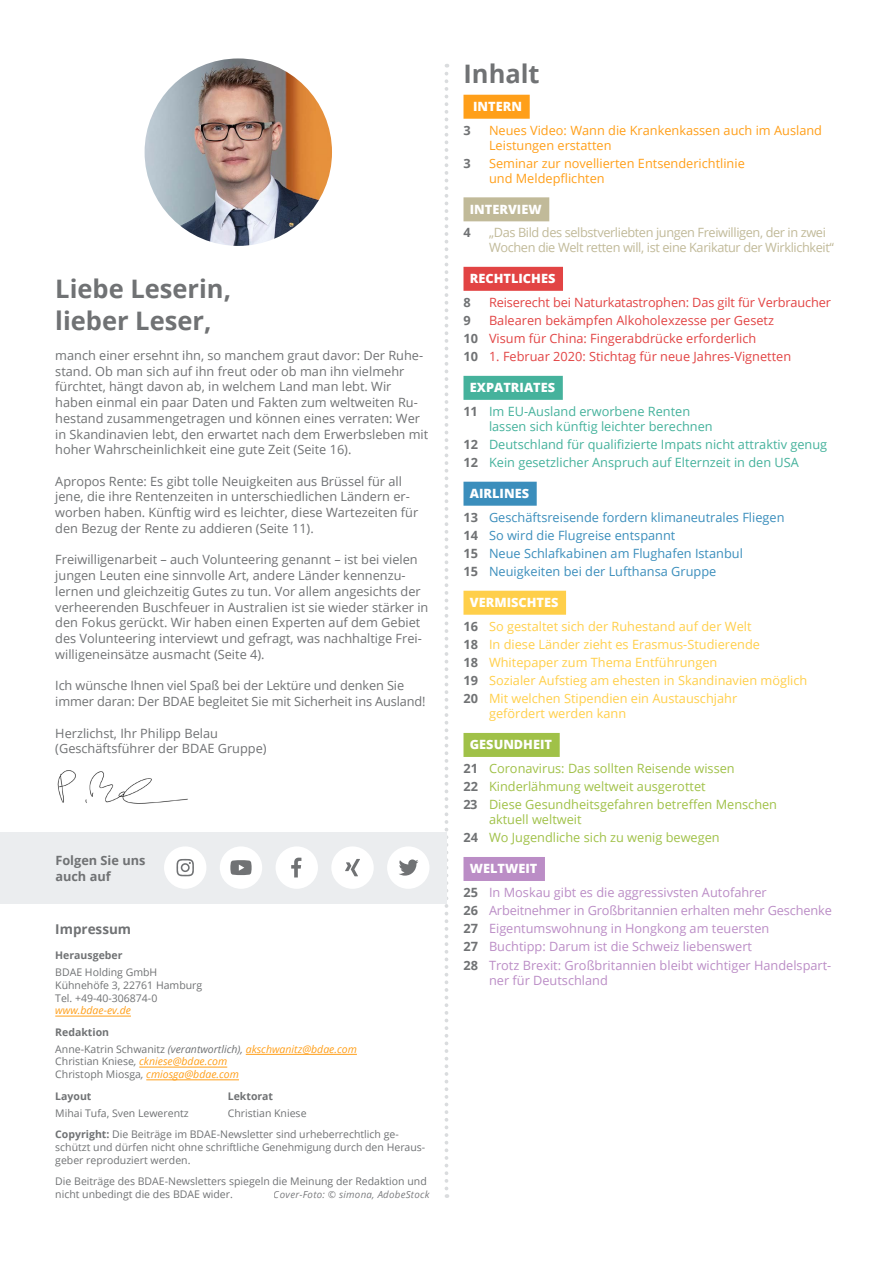
<style>
.page{position:relative;width:893px;height:1263px;background:#fff}
.page>*{position:absolute;margin:0;border:0;box-sizing:border-box;transform-origin:0 0}
.t1{font:700 25.5px/31.5px "Open Sans";color:#707274}
.t2{font:700 13.5px "Open Sans";color:#707274}
.t3{font:12.75px/15.8px "Open Sans";color:#707274}
.t4{font:12.75px/18.1px "Open Sans";color:#bb8dc6}
.t5{font:12.75px/18.1px "Open Sans";color:#ffcf4a}
.t6{font:12.75px/18.1px "Open Sans";color:#e24444}
.t7{font:12.75px/18.1px "Open Sans";color:#45b29c}
.t8{font:12.75px/18.1px "Open Sans";color:#a0c148}
.t9{font:12.75px/18.1px "Open Sans";color:#3b8ebc}
.t10{font:12.75px/15px "Open Sans";color:#ff9f19}
.t11{font:12.75px/15px "Open Sans";letter-spacing:-.03em;color:#c1ba99}
.t12{font:800 12.75px "Open Sans";color:#fff}
.t13{font:700 12.75px/15.8px "Open Sans";color:#707274}
.t14{font:10.5px/12.8px "Open Sans";color:#707274}
.t15{font:italic 10.5px/12.8px "Open Sans";color:#ff9f19}
.t16{font:700 10.5px "Open Sans";color:#707274}
.t17{font:10.5px "Open Sans";color:#707274}
.t18{font:italic 9.75px "Open Sans";letter-spacing:.025em;color:#6d6e71}
.s1{font-weight:700}
.s2{font-style:italic}
.s3{font-style:italic;color:#ff9f19}
.s4{font-style:normal;color:#707274}
.s5{color:#707274}
.s6{font-weight:700;color:#707274}
.s7{font-weight:800;color:#fff}
</style>
<div class="page">
<svg style="left:445px;top:64px;width:3px;height:1124px"></svg>
<div style="left:463px;top:95px;width:67px;height:24px;background:#ff9f19"></div>
<div style="left:463px;top:197px;width:86px;height:24px;background:#c1ba99"></div>
<div style="left:463px;top:267px;width:100px;height:24px;background:#e24444"></div>
<div style="left:463px;top:376px;width:100px;height:24px;background:#45b29c"></div>
<div style="left:463px;top:482px;width:74px;height:24px;background:#3b8ebc"></div>
<div style="left:463px;top:591px;width:103px;height:24px;background:#ffcf4a"></div>
<div style="left:463px;top:733px;width:97px;height:24px;background:#a0c148"></div>
<div style="left:463px;top:857px;width:82px;height:24px;background:#bb8dc6"></div>
<img style="left:57px;top:770px;width:131px;height:34px">
<hr style="left:146px;top:1079px;width:93px;height:1px;background:#ff9f19">
<hr style="left:139px;top:1067px;width:88px;height:1px;background:#ff9f19">
<hr style="left:246px;top:1054px;width:111px;height:1px;background:#ff9f19">
<hr style="left:55px;top:1016px;width:76px;height:1px;background:#ff9f19">
<div style="left:0;top:832px;width:446px;height:72px;background:#ebedef"></div>
<div style="left:164px;top:846px;width:42px;height:43px;background:#fff;border-radius:50%"></div>
<svg style="left:176px;top:859px;width:18px;height:17px"></svg>
<div style="left:276px;top:846px;width:42px;height:43px;background:#fff;border-radius:50%"></div>
<svg style="left:291px;top:858px;width:10px;height:19px"></svg>
<div style="left:220px;top:846px;width:42px;height:43px;background:#fff;border-radius:50%"></div>
<svg style="left:230px;top:860px;width:22px;height:15px"></svg>
<div style="left:331px;top:846px;width:43px;height:43px;background:#fff;border-radius:50%"></div>
<svg style="left:345px;top:859px;width:15px;height:17px"></svg>
<div style="left:387px;top:846px;width:42px;height:43px;background:#fff;border-radius:50%"></div>
<svg style="left:399px;top:859px;width:19px;height:17px"></svg>
<img style="left:145px;top:58px;width:187px;height:188px;border-radius:94px">
<h1 class="t1" style="left:55px;top:272px;width:177px">Liebe Leserin, lieber Leser,</h1>
<p class="t3" style="left:55px;top:347px;width:374px">manch einer ersehnt ihn, so manchem graut davor: Der Ruhe&shy;stand. Ob man sich auf ihn freut oder ob man ihn vielmehr fürchtet, hängt davon ab, in welchem Land man lebt. Wir haben einmal ein paar Daten und Fakten zum weltweiten Ru&shy;hestand zusammengetragen und können eines verraten: Wer in Skandinavien lebt, den erwartet nach dem Erwerbsleben mit hoher Wahrscheinlichkeit eine gute Zeit (Seite 16).</p>
<p class="t3" style="left:55px;top:473px;width:365px">Apropos Rente: Es gibt tolle Neuigkeiten aus Brüssel für all jene, die ihre Rentenzeiten in unterschiedlichen Ländern er&shy;worben haben. Künftig wird es leichter, diese Wartezeiten für den Bezug der Rente zu addieren (Seite 11).</p>
<p class="t3" style="left:55px;top:552px;width:375px">Freiwilligenarbeit – auch Volunteering genannt – ist bei vielen jungen Leuten eine sinnvolle Art, andere Länder kennenzu&shy;lernen und gleichzeitig Gutes zu tun. Vor allem angesichts der verheerenden Buschfeuer in Australien ist sie wieder stärker in den Fokus gerückt. Wir haben einen Experten auf dem Gebiet des Volunteering interviewt und gefragt, was nachhaltige Frei&shy;willigeneinsätze ausmacht (Seite 4).</p>
<p class="t3" style="left:55px;top:678px;width:372px">Ich wünsche Ihnen viel Spaß bei der Lektüre und denken Sie immer daran: Der BDAE begleitet Sie mit Sicherheit ins Ausland!</p>
<p class="t3" style="left:55px;top:725px;width:213px">Herzlichst, Ihr Philipp Belau (Geschäftsführer der BDAE Gruppe)</p>
<p class="t13" style="left:55px;top:852px;width:92px">Folgen Sie uns auch auf</p>
<p class="t2" style="left:55px;top:919px;width:77px">Impressum</p>
<p class="t16" style="left:55px;top:948px;width:69px">Herausgeber</p>
<p class="t17" style="left:55px;top:965px;width:104px">BDAE Holding GmbH</p>
<p class="t14" style="left:55px;top:978px;width:148px">Kühnehöfe 3, 22761 Hamburg<br>Tel. +49-40-306874-0</p>
<p class="t15" style="left:55px;top:1004px;width:77px">www.bdae-ev.de</p>
<p class="t14" style="left:55px;top:1023px;width:303px;line-height:17px"><span class="s1">Redaktion<br></span>Anne-Katrin Schwanitz <span class="s2">(verantwortlich),</span> <span class="s3">akschwanitz@bdae.com</span></p>
<p class="t15" style="left:55px;top:1055px;width:185px"><span class="s4">Christian Kniese</span><span class="s5">,</span> ckniese@bdae.com<br><span class="s4">Christoph Miosga</span><span class="s5">,</span> cmiosga@bdae.com</p>
<p class="t16" style="left:55px;top:1089px;width:38px">Layout</p>
<p class="t16" style="left:228px;top:1089px;width:47px">Lektorat</p>
<p class="t14" style="left:55px;top:1107px;width:135px">Mihai Tufa, Sven Lewerentz</p>
<p class="t14" style="left:55px;top:1102px;width:345px;line-height:21.3px;text-indent:173px">Christian Kniese<br><span class="s1">Copyright:</span> Die Beiträge im BDAE-Newsletter sind urheberrechtlich ge-</p>
<p class="t14" style="left:55px;top:1141px;width:371px">schützt und dürfen nicht ohne schriftliche Genehmigung durch den Heraus&shy;geber reproduziert werden.</p>
<p class="t14" style="left:55px;top:1175px;width:373px">Die Beiträge des BDAE-Newsletters spiegeln die Meinung der Redaktion und nicht unbedingt die des BDAE wider.</p>
<p class="t18" style="left:274px;top:1188px;width:157px">Cover-Foto: © simona, AdobeStock</p>
<h1 class="t1" style="left:463px;top:58px;width:78px">Inhalt</h1>
<p class="t12" style="left:473px;top:97px;width:50px">INTERN</p>
<p class="t13" style="left:463px;top:122px;width:9px">3</p>
<p class="t10" style="left:489px;top:122px;width:335px">Neues Video: Wann die Krankenkassen auch im Ausland<br>Leistungen erstatten</p>
<p class="t13" style="left:463px;top:155px;width:9px">3</p>
<p class="t10" style="left:489px;top:155px;width:257px">Seminar zur novellierten Entsenderichtlinie und Meldepflichten</p>
<p class="t12" style="left:470px;top:199px;width:73px">INTERVIEW</p>
<p class="t13" style="left:463px;top:224px;width:9px">4</p>
<p class="t11" style="left:489px;top:225px;width:346px">„Das Bild des selbstverliebten jungen Freiwilligen, der in zwei<br>Wochen die Welt retten will, ist eine Karikatur der Wirklichkeit“</p>
<p class="t12" style="left:470px;top:269px;width:87px">RECHTLICHES</p>
<p class="t13" style="left:463px;top:294px;width:9px">8</p>
<p class="t6" style="left:489px;top:293px;width:344px">Reiserecht bei Naturkatastrophen: Das gilt für Verbraucher</p>
<p class="t13" style="left:463px;top:312px;width:9px">9</p>
<p class="t6" style="left:463px;top:311px;width:329px;text-indent:26px">Balearen bekämpfen Alkoholexzesse per Gesetz<br><span class="s6">10</span> Visum für China: Fingerabdrücke erforderlich<br><span class="s6">10</span> 1. Februar 2020: Stichtag für neue Jahres-Vignetten</p>
<p class="t7" style="left:463px;top:375px;width:228px;line-height:23.5px;text-indent:6px"><span class="s7">EXPATRIATES<br></span><span class="s6">11</span> Im EU-Ausland erworbene Renten</p>
<p class="t7" style="left:463px;top:417px;width:365px;text-indent:26px">lassen sich künftig leichter berechnen<br><span class="s6">12</span> Deutschland für qualifizierte Impats nicht attraktiv genug<br><span class="s6">12</span> Kein gesetzlicher Anspruch auf Elternzeit in den USA</p>
<p class="t9" style="left:463px;top:481px;width:323px;line-height:23.5px;text-indent:6px"><span class="s7">AIRLINES<br></span><span class="s6">13</span> Geschäftsreisende fordern klimaneutrales Fliegen</p>
<p class="t9" style="left:463px;top:526px;width:281px"><span class="s6">14</span> So wird die Flugreise entspannt<br><span class="s6">15</span> Neue Schlafkabinen am Flughafen Istanbul<br><span class="s6">15</span> Neuigkeiten bei der Lufthansa Gruppe</p>
<p class="t5" style="left:463px;top:590px;width:290px;line-height:23.5px;text-indent:6px"><span class="s7">VERMISCHTES<br></span><span class="s6">16</span> So gestaltet sich der Ruhestand auf der Welt</p>
<p class="t5" style="left:463px;top:635px;width:345px"><span class="s6">18</span> In diese Länder zieht es Erasmus-Studierende<br><span class="s6">18</span> Whitepaper zum Thema Entführungen<br><span class="s6">19</span> Sozialer Aufstieg am ehesten in Skandinavien möglich <span class="s6">20</span> Mit welchen Stipendien ein Austauschjahr</p>
<p class="t5" style="left:489px;top:704px;width:139px">gefördert werden kann</p>
<p class="t8" style="left:463px;top:732px;width:273px;line-height:23.5px;text-indent:6px"><span class="s7">GESUNDHEIT<br></span><span class="s6">21</span> Coronavirus: Das sollten Reisende wissen</p>
<p class="t8" style="left:463px;top:777px;width:315px"><span class="s6">22</span> Kinderlähmung weltweit ausgerottet<br><span class="s6">23</span> Diese Gesundheitsgefahren betreffen Menschen</p>
<p class="t8" style="left:463px;top:810px;width:258px;text-indent:26px">aktuell weltweit<br><span class="s6">24</span> Wo Jugendliche sich zu wenig bewegen</p>
<p class="t4" style="left:463px;top:856px;width:305px;line-height:23.5px;text-indent:6px"><span class="s7">WELTWEIT<br></span><span class="s6">25</span> In Moskau gibt es die aggressivsten Autofahrer</p>
<p class="t4" style="left:463px;top:901px;width:370px"><span class="s6">26</span> Arbeitnehmer in Großbritannien erhalten mehr Geschenke <span class="s6">27</span> Eigentumswohnung in Hongkong am teuersten<br><span class="s6">27</span> Buchtipp: Darum ist die Schweiz liebenswert<br><span class="s6">28</span> Trotz Brexit: Großbritannien bleibt wichtiger Handelspart-</p>
<p class="t4" style="left:489px;top:970px;width:120px">ner für Deutschland</p>
</div>
